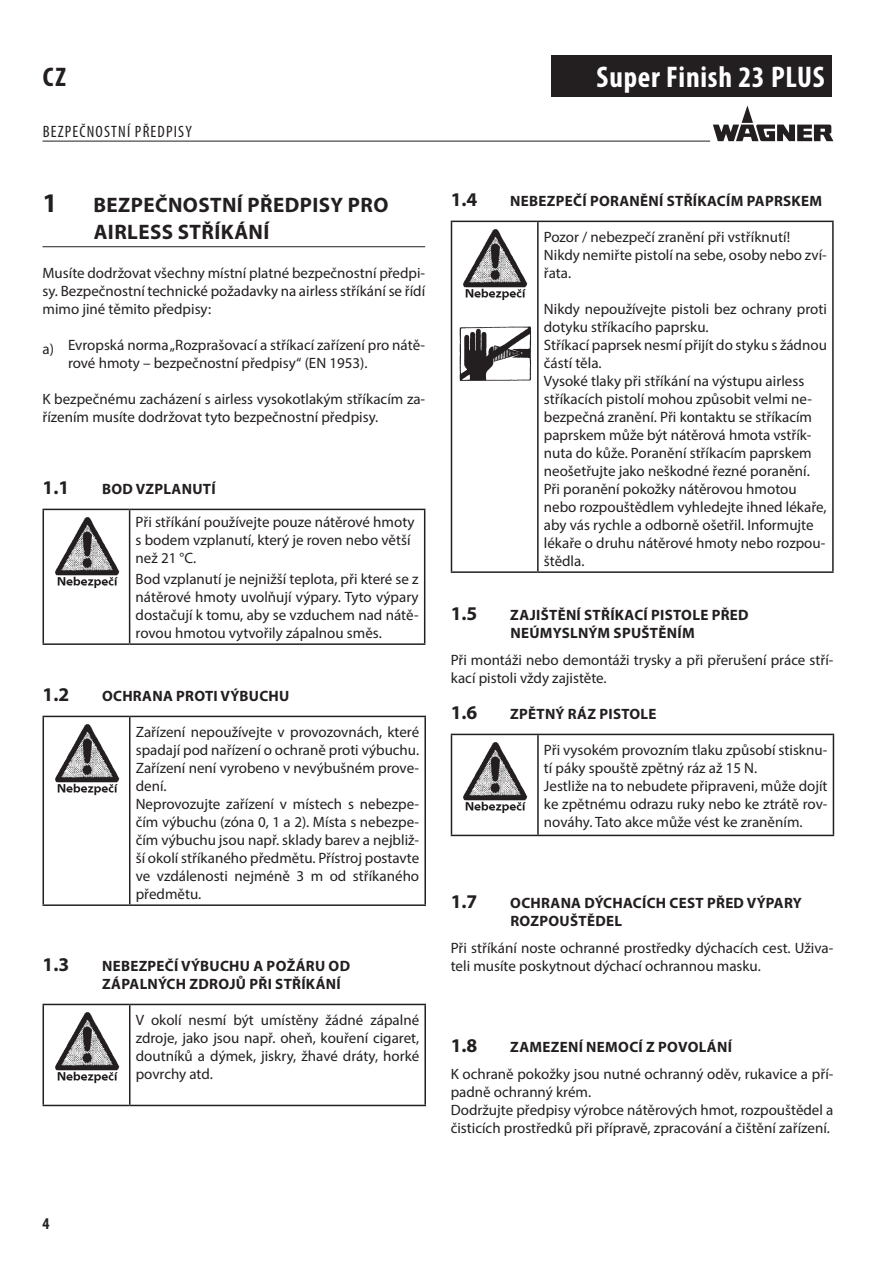
<style>
.page{position:relative;width:893px;height:1263px;background:#fff}
.page>*{position:absolute;margin:0;border:0;box-sizing:border-box;transform-origin:0 0}
.t1{font:700 condensed 30px "Myriad Pro";letter-spacing:.025em;color:#fff}
.t2{font:700 condensed 27px "Myriad Pro";color:#231f20}
.t3{font:700 27px "Myriad Pro";color:#231f20}
.t4{font:700 21px/27px "Myriad Pro";letter-spacing:.02em;color:#231f20}
.t5{font:700 19.5px "Myriad Pro";color:#231f20}
.t6{font:condensed 16.5px "Myriad Pro";letter-spacing:.07em;color:#231f20}
.t7{font:700 condensed 16.5px "Myriad Pro";color:#231f20}
.t8{font:15px/18px "Myriad Pro";color:#231f20}
.t9{font:700 15px/18px "Myriad Pro";letter-spacing:.02em;color:#231f20}
</style>
<div class="page">
<div style="left:551px;top:55px;width:281px;height:41px;background:#231f20"></div>
<hr style="left:43px;top:141px;width:667px;height:1px;background:#231f20">
<svg style="left:713px;top:105px;width:120px;height:36px"></svg>
<hr style="left:43px;top:246px;width:382px;height:1px;background:#231f20">
<hr style="left:43px;top:509px;width:87px;height:1px;background:#231f20">
<hr style="left:43px;top:510px;width:1px;height:133px;background:#231f20">
<hr style="left:130px;top:509px;width:295px;height:1px;background:#231f20">
<hr style="left:129px;top:510px;width:1px;height:133px;background:#231f20">
<hr style="left:424px;top:510px;width:1px;height:133px;background:#231f20">
<hr style="left:43px;top:643px;width:87px;height:2px;background:#231f20">
<hr style="left:130px;top:643px;width:295px;height:2px;background:#231f20">
<img style="left:55px;top:517px;width:65px;height:72px">
<hr style="left:43px;top:716px;width:87px;height:1px;background:#231f20">
<hr style="left:43px;top:717px;width:1px;height:187px;background:#231f20">
<hr style="left:130px;top:716px;width:296px;height:1px;background:#231f20">
<hr style="left:129px;top:717px;width:1px;height:187px;background:#231f20">
<hr style="left:424px;top:717px;width:2px;height:187px;background:#231f20">
<hr style="left:43px;top:904px;width:87px;height:2px;background:#231f20">
<hr style="left:130px;top:904px;width:296px;height:2px;background:#231f20">
<img style="left:55px;top:724px;width:65px;height:72px">
<hr style="left:43px;top:1004px;width:87px;height:1px;background:#231f20">
<hr style="left:43px;top:1005px;width:1px;height:100px;background:#231f20">
<hr style="left:130px;top:1004px;width:296px;height:1px;background:#231f20">
<hr style="left:129px;top:1005px;width:1px;height:100px;background:#231f20">
<hr style="left:424px;top:1005px;width:2px;height:100px;background:#231f20">
<hr style="left:43px;top:1105px;width:87px;height:1px;background:#231f20">
<hr style="left:130px;top:1105px;width:296px;height:1px;background:#231f20">
<img style="left:55px;top:1012px;width:65px;height:72px">
<hr style="left:451px;top:221px;width:87px;height:1px;background:#231f20">
<hr style="left:451px;top:222px;width:1px;height:349px;background:#231f20">
<hr style="left:538px;top:221px;width:296px;height:1px;background:#231f20">
<hr style="left:537px;top:222px;width:2px;height:349px;background:#231f20">
<hr style="left:832px;top:222px;width:2px;height:349px;background:#231f20">
<hr style="left:451px;top:571px;width:87px;height:2px;background:#231f20">
<hr style="left:538px;top:571px;width:296px;height:2px;background:#231f20">
<img style="left:463px;top:229px;width:65px;height:72px">
<img style="left:459px;top:326px;width:72px;height:55px">
<hr style="left:451px;top:734px;width:87px;height:1px;background:#231f20">
<hr style="left:451px;top:735px;width:1px;height:100px;background:#231f20">
<hr style="left:538px;top:734px;width:296px;height:1px;background:#231f20">
<hr style="left:537px;top:735px;width:2px;height:100px;background:#231f20">
<hr style="left:833px;top:735px;width:1px;height:100px;background:#231f20">
<hr style="left:451px;top:835px;width:87px;height:1px;background:#231f20">
<hr style="left:538px;top:835px;width:296px;height:1px;background:#231f20">
<img style="left:463px;top:742px;width:65px;height:72px">
<h2 class="t2" style="left:43px;top:60px;width:25px">CZ</h2>
<p class="t6" style="left:43px;top:122px;width:151px">BEZPEČNOSTNÍ PŘEDPISY</p>
<h2 class="t3" style="left:43px;top:185px;width:16px">1</h2>
<h3 class="t4" style="left:94px;top:191px;width:296px">BEZPEČNOSTNÍ PŘEDPISY PRO<br>AIRLESS STŘÍKÁNÍ</h3>
<p class="t8" style="left:43px;top:264px;width:384px;text-align:justify">Musíte dodržovat všechny místní platné bezpečnostní předpi&shy;sy. Bezpečnostní technické požadavky na airless stříkání se řídí mimo jiné těmito předpisy:</p>
<p class="t8" style="left:68px;top:336px;width:359px;text-indent:-26px">a) Evropská norma „Rozprašovací a stříkací zařízení pro nátě&shy;rové hmoty – bezpečnostní předpisy“ (EN 1953).</p>
<p class="t8" style="left:43px;top:390px;width:384px">K bezpečnému zacházení s airless vysokotlakým stříkacím za&shy;řízením musíte dodržovat tyto bezpečnostní předpisy.</p>
<h3 class="t5" style="left:43px;top:475px;width:28px">1.1</h3>
<p class="t9" style="left:102px;top:480px;width:115px">BOD VZPLANUTÍ</p>
<p class="t8" style="left:136px;top:512px;width:280px">Při stříkání používejte pouze nátěrové hmoty s bodem vzplanutí, který je roven nebo větší než 21 °C.</p>
<p class="t8" style="left:136px;top:570px;width:285px;text-align:justify">Bod vzplanutí je nejnižší teplota, při které se z nátěrové hmoty uvolňují výpary. Tyto výpary dostačují k tomu, aby se vzduchem nad nátě&shy;rovou hmotou vytvořily zápalnou směs.</p>
<h3 class="t5" style="left:43px;top:682px;width:28px">1.2</h3>
<p class="t9" style="left:102px;top:687px;width:189px">OCHRANA PROTI VÝBUCHU</p>
<p class="t8" style="left:136px;top:723px;width:285px">Zařízení nepoužívejte v provozovnách, které spadají pod nařízení o ochraně proti výbuchu.<br>Zařízení není vyrobeno v nevýbušném prove&shy;dení.<br>Neprovozujte zařízení v místech s nebezpe&shy;čím výbuchu (zóna 0, 1 a 2). Místa s nebezpe&shy;čím výbuchu jsou např. sklady barev a nejbliž&shy;ší okolí stříkaného předmětu. Přístroj postavte ve vzdálenosti nejméně 3 m od stříkaného předmětu.</p>
<h3 class="t5" style="left:43px;top:952px;width:28px">1.3</h3>
<p class="t9" style="left:102px;top:957px;width:250px">NEBEZPEČÍ VÝBUCHU A POŽÁRU OD<br>ZÁPALNÝCH ZDROJŮ PŘI STŘÍKÁNÍ</p>
<p class="t8" style="left:136px;top:1011px;width:285px;text-align:justify">V okolí nesmí být umístěny žádné zápalné zdroje, jako jsou např. oheň, kouření cigaret, doutníků a dýmek, jiskry, žhavé dráty, horké povrchy atd.</p>
<h1 class="t1" style="left:596px;top:58px;width:230px">Super Finish 23 PLUS</h1>
<h3 class="t5" style="left:451px;top:187px;width:28px">1.4</h3>
<p class="t9" style="left:510px;top:192px;width:313px">NEBEZPEČÍ PORANĚNÍ STŘÍKACÍM PAPRSKEM</p>
<p class="t8" style="left:544px;top:228px;width:285px">Pozor / nebezpečí zranění při vstříknutí!<br>Nikdy nemiřte pistolí na sebe, osoby nebo zví&shy;řata.</p>
<p class="t8" style="left:544px;top:300px;width:285px">Nikdy nepoužívejte pistoli bez ochrany proti dotyku stříkacího paprsku.<br>Stříkací paprsek nesmí přijít do styku s žádnou částí těla.<br>Vysoké tlaky při stříkání na výstupu airless stříkacích pistolí mohou způsobit velmi ne&shy;bezpečná zranění. Při kontaktu se stříkacím paprskem může být nátěrová hmota vstřík&shy;nuta do kůže. Poranění stříkacím paprskem neošetřujte jako neškodné řezné poranění.<br>Při poranění pokožky nátěrovou hmotou nebo rozpouštědlem vyhledejte ihned lékaře, aby vás rychle a odborně ošetřil. Informujte lékaře o druhu nátěrové hmoty nebo rozpou&shy;štědla.</p>
<h3 class="t5" style="left:451px;top:601px;width:28px">1.5</h3>
<p class="t9" style="left:510px;top:606px;width:240px">ZAJIŠTĚNÍ STŘÍKACÍ PISTOLE PŘED<br>NEÚMYSLNÝM SPUŠTĚNÍM</p>
<p class="t8" style="left:451px;top:651px;width:384px">Při montáži nebo demontáži trysky a při přerušení práce stří&shy;kací pistoli vždy zajistěte.</p>
<h3 class="t5" style="left:451px;top:700px;width:28px">1.6</h3>
<p class="t9" style="left:510px;top:705px;width:148px">ZPĚTNÝ RÁZ PISTOLE</p>
<p class="t8" style="left:544px;top:741px;width:285px">Při vysokém provozním tlaku způsobí stisknu&shy;tí páky spouště zpětný ráz až 15 N.<br>Jestliže na to nebudete připraveni, může dojít ke zpětnému odrazu ruky nebo ke ztrátě rov&shy;nováhy. Tato akce může vést ke zraněním.</p>
<h3 class="t5" style="left:451px;top:889px;width:28px">1.7</h3>
<p class="t9" style="left:510px;top:894px;width:293px">OCHRANA DÝCHACÍCH CEST PŘED VÝPARY<br>ROZPOUŠTĚDEL</p>
<p class="t8" style="left:451px;top:939px;width:384px">Při stříkání noste ochranné prostředky dýchacích cest. Uživa&shy;teli musíte poskytnout dýchací ochrannou masku.</p>
<h3 class="t5" style="left:451px;top:1033px;width:28px">1.8</h3>
<p class="t9" style="left:510px;top:1038px;width:223px">ZAMEZENÍ NEMOCÍ Z POVOLÁNÍ</p>
<p class="t8" style="left:451px;top:1065px;width:384px">K ochraně pokožky jsou nutné ochranný oděv, rukavice a pří&shy;padně ochranný krém.<br>Dodržujte předpisy výrobce nátěrových hmot, rozpouštědel a čisticích prostředků při přípravě, zpracování a čištění zařízení.</p>
<p class="t7" style="left:43px;top:1214px;width:9px">4</p>
</div>
